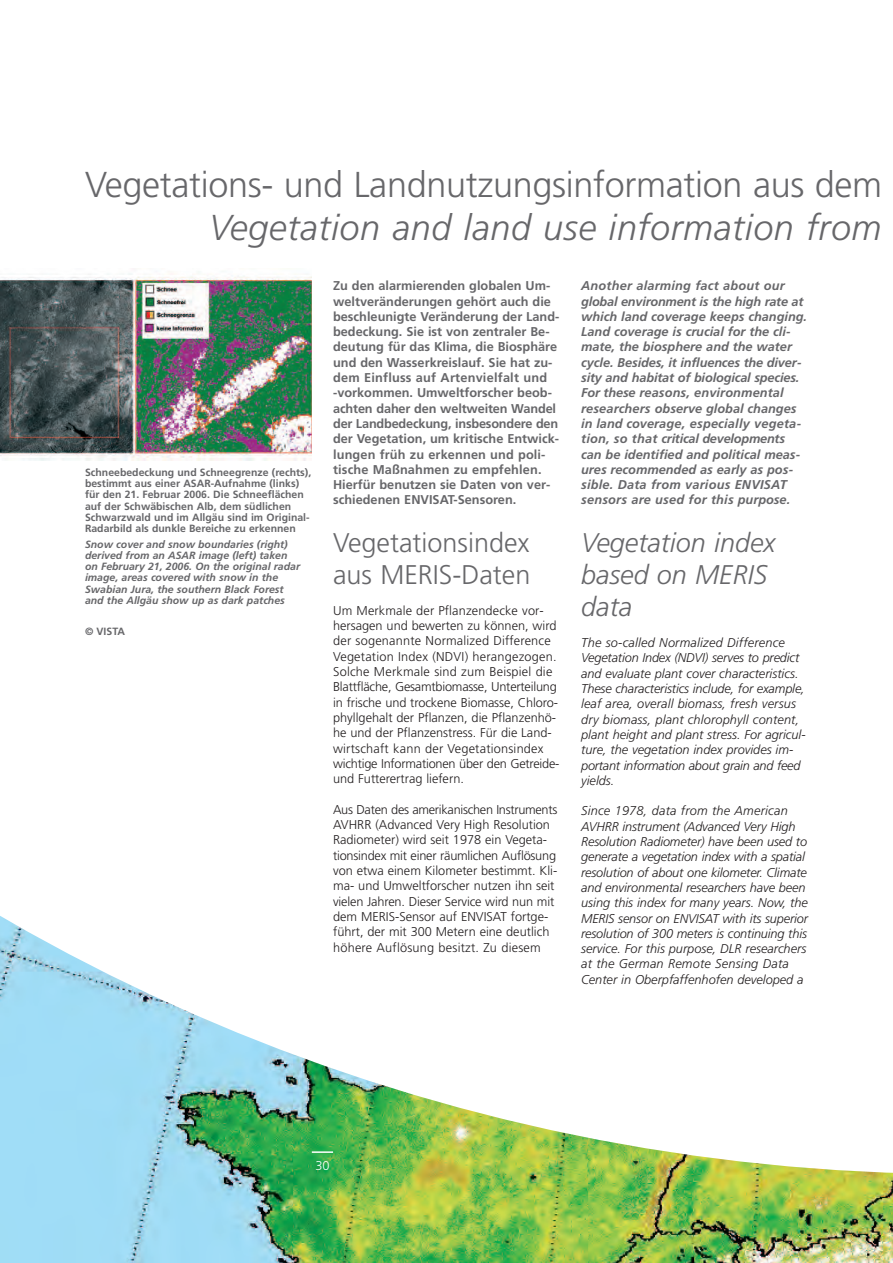
<style>
.page{position:relative;width:893px;height:1263px;background:#fff}
.page>*{position:absolute;margin:0;border:0;box-sizing:border-box;transform-origin:0 0}
.t1{font:300 36px "Frutiger";letter-spacing:-.01em;color:#67676a}
.t2{font:italic 300 36px "Frutiger";letter-spacing:.015em;color:#67676a}
.t3{font:italic 300 27px/32.2px "Frutiger";color:#67676a}
.t4{font:300 27px/32.2px "Frutiger";color:#67676a}
.t5{font:300 12.75px/15.3px "Frutiger";color:#231f20}
.t6{font:italic 300 12.75px/15.3px "Frutiger";color:#231f20}
.t7{font:italic 700 12.75px/15.3px "Frutiger";color:#67676a}
.t8{font:700 12.75px/15.3px "Frutiger";color:#67676a}
.t9{font:300 12.75px "Frutiger";color:#fff}
.t10{font:700 10.5px/11.2px "Frutiger";color:#67676a}
.t11{font:italic 700 10.5px/11.2px "Frutiger";color:#67676a}
</style>
<div class="page">
<img style="left:0;top:1174px;width:893px;height:89px">
<svg style="left:0;top:916px;width:893px;height:258px"></svg>
<img style="left:0;top:273px;width:312px;height:187px">
<hr style="left:312px;top:1151px;width:21px;height:2px;background:#fff">
<h1 class="t1" style="left:85px;top:170px;width:799px">Vegetations- und Landnutzungsinformation aus dem</h1>
<h1 class="t2" style="left:209px;top:213px;width:674px">Vegetation and land use information from</h1>
<p class="t10" style="left:85px;top:467px;width:228px">Schneebedeckung und Schneegrenze (rechts), bestimmt aus einer ASAR-Aufnahme (links) für den 21. Februar 2006. Die Schneeflächen auf der Schwäbischen Alb, dem südlichen Schwarzwald und im Allgäu sind im Original-Radarbild als dunkle Bereiche zu erkennen</p>
<p class="t11" style="left:85px;top:539px;width:217px">Snow cover and snow boundaries (right) derived from an ASAR image (left) taken on February 21, 2006. On the original radar image, areas covered with snow in the Swabian Jura, the southern Black Forest and the Allgäu show up as dark patches</p>
<p class="t10" style="left:85px;top:626px;width:41px">© VISTA</p>
<p class="t8" style="left:333px;top:279px;width:228px">Zu den alarmierenden globalen Um&shy;weltveränderungen gehört auch die beschleunigte Veränderung der Land&shy;bedeckung. Sie ist von zentraler Be&shy;deutung für das Klima, die Biosphäre und den Wasserkreislauf. Sie hat zu&shy;dem Einfluss auf Artenvielfalt und -vorkommen. Umweltforscher beob&shy;achten daher den weltweiten Wandel der Landbedeckung, insbesondere den der Vegetation, um kritische Entwick&shy;lungen früh zu erkennen und poli&shy;tische Maßnahmen zu empfehlen.<br>Hierfür benutzen sie Daten von ver&shy;schiedenen ENVISAT-Sensoren.</p>
<h2 class="t4" style="left:333px;top:529px;width:199px">Vegetationsindex aus MERIS-Daten</h2>
<p class="t5" style="left:333px;top:604px;width:228px">Um Merkmale der Pflanzendecke vor&shy;hersagen und bewerten zu können, wird der sogenannte Normalized Difference Vegetation Index (NDVI) herangezogen.<br>Solche Merkmale sind zum Beispiel die Blattfläche, Gesamtbiomasse, Unterteilung in frische und trockene Biomasse, Chloro&shy;phyllgehalt der Pflanzen, die Pflanzenhö&shy;he und der Pflanzenstress. Für die Land&shy;wirtschaft kann der Vegetationsindex wichtige Informationen über den Getreide&shy;und Futterertrag liefern.</p>
<p class="t5" style="left:333px;top:803px;width:226px">Aus Daten des amerikanischen Instruments AVHRR (Advanced Very High Resolution Radiometer) wird seit 1978 ein Vegeta&shy;tionsindex mit einer räumlichen Auflösung von etwa einem Kilometer bestimmt. Kli&shy;ma- und Umweltforscher nutzen ihn seit vielen Jahren. Dieser Service wird nun mit dem MERIS-Sensor auf ENVISAT fortge&shy;führt, der mit 300 Metern eine deutlich höhere Auflösung besitzt. Zu diesem</p>
<p class="t7" style="left:581px;top:279px;width:228px">Another alarming fact about our global environment is the high rate at which land coverage keeps changing.<br>Land coverage is crucial for the cli&shy;mate, the biosphere and the water cycle. Besides, it influences the diver&shy;sity and habitat of biological species.<br>For these reasons, environmental researchers observe global changes in land coverage, especially vegeta&shy;tion, so that critical developments can be identified and political meas&shy;ures recommended as early as pos&shy;sible. Data from various ENVISAT sensors are used for this purpose.</p>
<h2 class="t3" style="left:581px;top:529px;width:196px">Vegetation index based on MERIS data</h2>
<p class="t6" style="left:581px;top:636px;width:226px">The so-called Normalized Difference Vegetation Index (NDVI) serves to predict and evaluate plant cover characteristics.<br>These characteristics include, for example, leaf area, overall biomass, fresh versus dry biomass, plant chlorophyll content, plant height and plant stress. For agricul&shy;ture, the vegetation index provides im&shy;portant information about grain and feed yields.</p>
<p class="t6" style="left:581px;top:804px;width:228px">Since 1978, data from the American AVHRR instrument (Advanced Very High Resolution Radiometer) have been used to generate a vegetation index with a spatial resolution of about one kilometer. Climate and environmental researchers have been using this index for many years. Now, the MERIS sensor on ENVISAT with its superior resolution of 300 meters is continuing this service. For this purpose, DLR researchers at the German Remote Sensing Data Center in Oberpfaffenhofen developed a</p>
<p class="t9" style="left:315px;top:1161px;width:16px">30</p>
</div>
